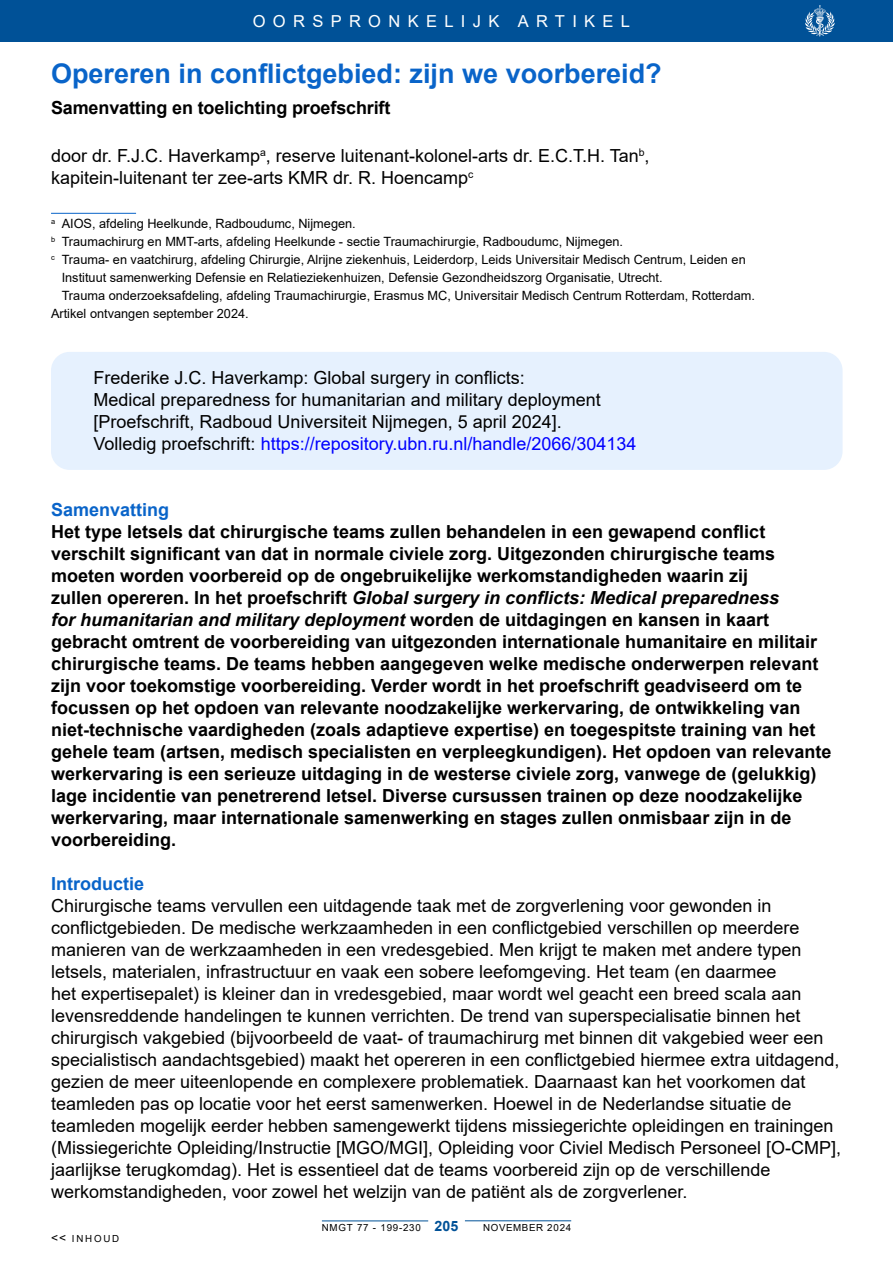
<style>
.page{position:relative;width:893px;height:1263px;background:#fff}
.page>*{position:absolute;margin:0;border:0;box-sizing:border-box;transform-origin:0 0}
.t1{font:700 27px "Arial";color:#0964c9}
.t2{font:18px/22px "Arial";color:#000}
.t3{font:700 18px/22px "Arial";color:#000}
.t4{font:700 18px "Arial";color:#0964c9}
.t5{font:16.5px "Arial";letter-spacing:.445em;color:#fff}
.t6{font:700 14.25px "Arial";color:#005197}
.t7{font:12.75px "Arial";color:#000}
.t8{font:9.75px "Arial";letter-spacing:.08em;color:#000}
.t9{font:9.75px "Arial";letter-spacing:.06em;color:#000}
.s1{color:#00f}
.s2{font-style:italic}
.s3{font-size:12px}
</style>
<div class="page">
<hr style="left:465px;top:1220px;width:106px;height:1px;background:#005197">
<hr style="left:322px;top:1221px;width:106px;height:1px;background:#005197">
<div style="left:0;top:0;width:893px;height:42px;background:#005197"></div>
<svg style="left:806px;top:5px;width:29px;height:31px"></svg>
<hr style="left:51px;top:213px;width:85px;height:1px;background:#0964c9">
<div style="left:51px;top:352px;width:791px;height:118px;background:#e6f1fe;border-radius:19px"></div>
<p class="t5" style="left:253px;top:10px;width:379px">OORSPRONKELIJK ARTIKEL</p>
<h1 class="t1" style="left:51px;top:55px;width:612px">Opereren in conflictgebied: zijn we voorbereid?</h1>
<p class="t3" style="left:51px;top:97px;width:341px">Samenvatting en toelichting proefschrift</p>
<p class="t2" style="left:51px;top:144px;width:600px">door dr. F.J.C. Haverkamp<sup>a</sup>, reserve luitenant-kolonel-arts dr. E.C.T.H. Tan<sup>b</sup>, kapitein-luitenant ter zee-arts KMR dr. R. Hoencamp<sup>c</sup></p>
<p class="t7" style="left:51px;top:215px;width:306px"><sup>a</sup> AIOS, afdeling Heelkunde, Radboudumc, Nijmegen.</p>
<p class="t7" style="left:51px;top:233px;width:574px"><sup>b</sup> Traumachirurg en MMT-arts, afdeling Heelkunde - sectie Traumachirurgie, Radboudumc, Nijmegen.</p>
<p class="t7" style="left:51px;top:251px;width:696px"><sup>c</sup> Trauma- en vaatchirurg, afdeling Chirurgie, Alrijne ziekenhuis, Leiderdorp, Leids Universitair Medisch Centrum, Leiden en</p>
<p class="t7" style="left:62px;top:269px;width:602px">Instituut samenwerking Defensie en Relatieziekenhuizen, Defensie Gezondheidszorg Organisatie, Utrecht.</p>
<p class="t7" style="left:62px;top:287px;width:695px">Trauma onderzoeksafdeling, afdeling Traumachirurgie, Erasmus MC, Universitair Medisch Centrum Rotterdam, Rotterdam.</p>
<p class="t7" style="left:51px;top:305px;width:199px">Artikel ontvangen september 2024.</p>
<p class="t2" style="left:94px;top:367px;width:544px">Frederike J.C. Haverkamp: Global surgery in conflicts:<br>Medical preparedness for humanitarian and military deployment [Proefschrift, Radboud Universiteit Nijmegen, 5 april 2024].<br>Volledig proefschrift: <span class="s1">https://repository.ubn.ru.nl/handle/2066/304134</span></p>
<p class="t4" style="left:51px;top:497px;width:120px">Samenvatting</p>
<p class="t3" style="left:51px;top:521px;width:782px">Het type letsels dat chirurgische teams zullen behandelen in een gewapend conflict verschilt significant van dat in normale civiele zorg. Uitgezonden chirurgische teams moeten worden voorbereid op de ongebruikelijke werkomstandigheden waarin zij<br>zullen opereren. In het proefschrift <span class="s2">Global surgery in conflicts: Medical preparedness<br>for humanitarian and military deployment</span> worden de uitdagingen en kansen in kaart gebracht omtrent de voorbereiding van uitgezonden internationale humanitaire en militair chirurgische teams. De teams hebben aangegeven welke medische onderwerpen relevant zijn voor toekomstige voorbereiding. Verder wordt in het proefschrift geadviseerd om te focussen op het opdoen van relevante noodzakelijke werkervaring, de ontwikkeling van niet-technische vaardigheden (zoals adaptieve expertise) en toegespitste training van het gehele team (artsen, medisch specialisten en verpleegkundigen). Het opdoen van relevante werkervaring is een serieuze uitdaging in de westerse civiele zorg, vanwege de (gelukkig) lage incidentie van penetrerend letsel. Diverse cursussen trainen op deze noodzakelijke werkervaring, maar internationale samenwerking en stages zullen onmisbaar zijn in de voorbereiding.</p>
<p class="t4" style="left:51px;top:871px;width:95px">Introductie</p>
<p class="t2" style="left:51px;top:895px;width:792px">Chirurgische teams vervullen een uitdagende taak met de zorgverlening voor gewonden in conflictgebieden. De medische werkzaamheden in een conflictgebied verschillen op meerdere manieren van de werkzaamheden in een vredesgebied. Men krijgt te maken met andere typen letsels, materialen, infrastructuur en vaak een sobere leefomgeving. Het team (en daarmee<br>het expertisepalet) is kleiner dan in vredesgebied, maar wordt wel geacht een breed scala aan levensreddende handelingen te kunnen verrichten. De trend van superspecialisatie binnen het chirurgisch vakgebied (bijvoorbeeld de vaat- of traumachirurg met binnen dit vakgebied weer een specialistisch aandachtsgebied) maakt het opereren in een conflictgebied hiermee extra uitdagend, gezien de meer uiteenlopende en complexere problematiek. Daarnaast kan het voorkomen dat teamleden pas op locatie voor het eerst samenwerken. Hoewel in de Nederlandse situatie de teamleden mogelijk eerder hebben samengewerkt tijdens missiegerichte opleidingen en trainingen (Missiegerichte Opleiding/Instructie [MGO/MGI], Opleiding voor Civiel Medisch Personeel [O-CMP], jaarlijkse terugkomdag). Het is essentieel dat de teams voorbereid zijn op de verschillende werkomstandigheden, voor zowel het welzijn van de patiënt als de zorgverlener.</p>
<p class="t8" style="left:51px;top:1231px;width:70px"><span class="s3">&lt;&lt;</span> INHOUD</p>
<p class="t6" style="left:435px;top:1216px;width:25px">205</p>
<p class="t8" style="left:322px;top:1221px;width:101px">NMGT 77 - 199-230</p>
<p class="t9" style="left:483px;top:1221px;width:89px">NOVEMBER 2024</p>
</div>
